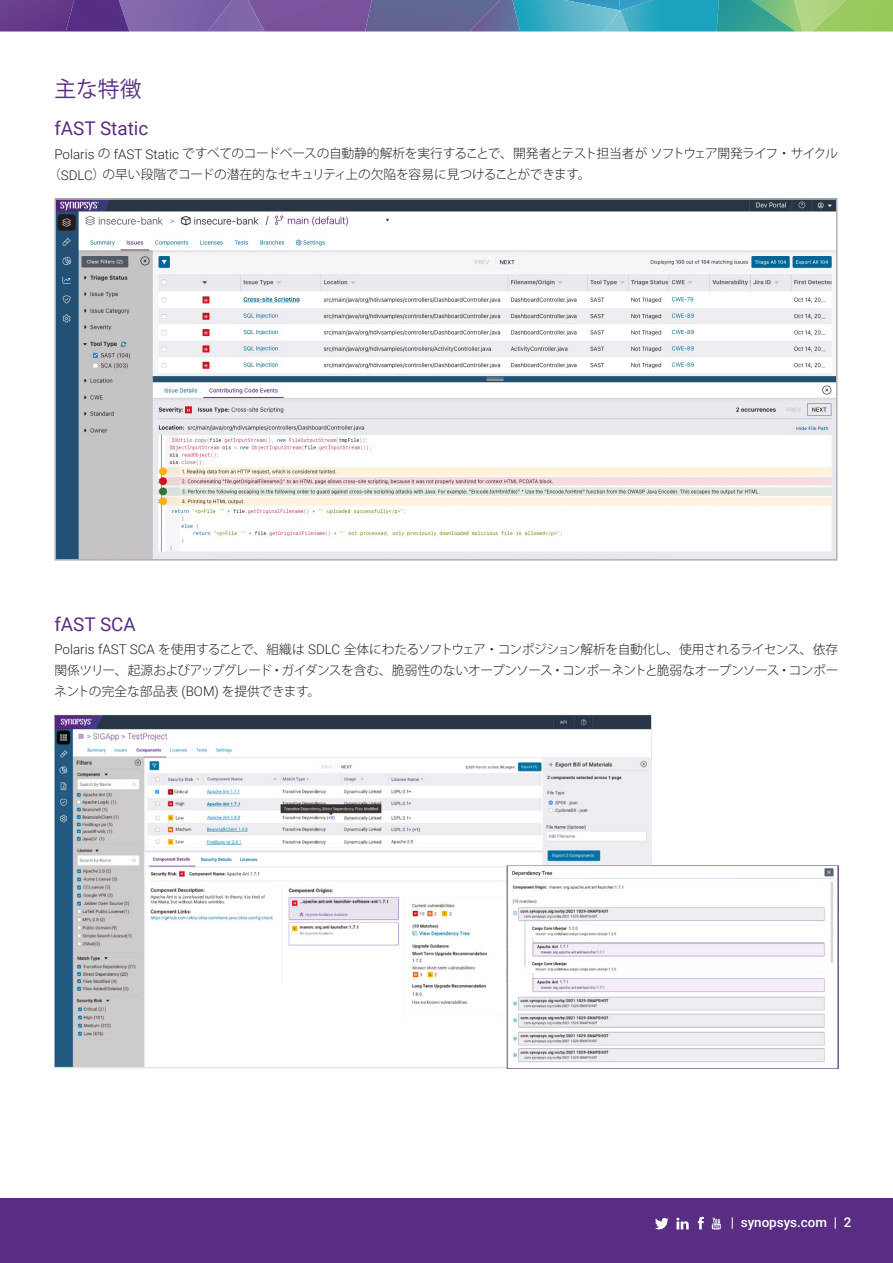
<style>
.page{position:relative;width:893px;height:1263px;background:#fff}
.page>*{position:absolute;margin:0;border:0;box-sizing:border-box;transform-origin:0 0}
.t1{font:21.75px "Koz Go Pro";color:#592d84}
.t2{font:18.9px "Roboto";color:#592d84}
.t3{font:500 13.35px "Roboto";color:#fff}
.t4{font:300 12.75px/21px "Koz Go Pro";letter-spacing:-.03em;color:#231f20}
.s1{font-family:"Roboto";font-size:13.35px}
</style>
<div class="page">
<div style="left:0;top:1198px;width:893px;height:65px;background:#592d84"></div>
<svg style="left:655px;top:1218px;width:13px;height:12px"></svg>
<svg style="left:698px;top:1216px;width:6px;height:13px"></svg>
<svg style="left:712px;top:1218px;width:9px;height:11px"></svg>
<svg style="left:676px;top:1218px;width:13px;height:11px"></svg>
<svg style="left:0;top:0;width:893px;height:32px;background:#667f9d"></svg>
<img style="left:57px;top:201px;width:777px;height:357px">
<div style="left:54px;top:198px;width:783px;height:363px;border:2px solid #b2b4b3"></div>
<img style="left:54px;top:715px;width:784px;height:354px">
<h1 class="t1" style="left:54px;top:75px;width:88px">主な特徴</h1>
<h2 class="t2" style="left:54px;top:115px;width:96px">fAST Static</h2>
<p class="t4" style="left:48px;top:143px;width:791px;text-indent:6px"><span class="s1">Polaris</span> の <span class="s1">fAST Static</span> ですべてのコードベースの自動静的解析を実行することで、開発者とテスト担当者がソフトウェア開発ライフ・サイクル（<span class="s1">SDLC</span>）の早い段階でコードの潜在的なセキュリティ上の欠陥を容易に見つけることができます。</p>
<h2 class="t2" style="left:54px;top:611px;width:83px">fAST SCA</h2>
<p class="t4" style="left:54px;top:639px;width:786px;text-align:justify"><span class="s1">Polaris fAST SCA</span> を使用することで、組織は <span class="s1">SDLC</span> 全体にわたるソフトウェア・コンポジション解析を自動化し、使用されるライセンス、依存関係ツリー、起源およびアップグレード・ガイダンスを含む、脆弱性のないオープンソース・コンポーネントと脆弱なオープンソース・コンポーネントの完全な部品表 <span class="s1">(BOM)</span> を提供できます。</p>
<p class="t3" style="left:731px;top:1212px;width:122px">| synopsys.com | 2</p>
</div>
